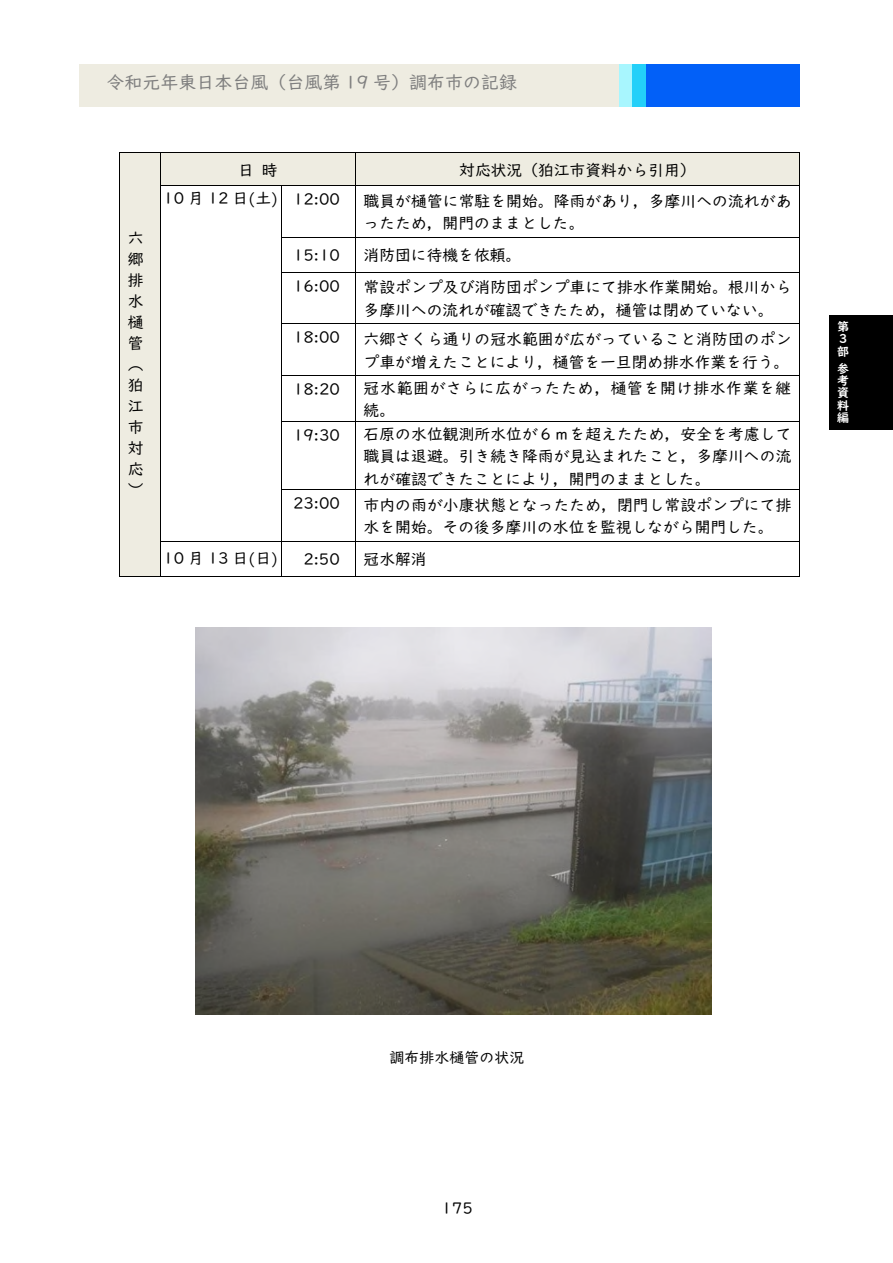
<style>
.page{position:relative;width:893px;height:1263px;background:#fff}
.page>*{position:absolute;margin:0;border:0;box-sizing:border-box;transform-origin:0 0}
.t1{font:18px "UD Digi Kyokasho NP R";color:#7f7f7f}
.t2{font:15.9px/21px "UD Digi Kyokasho NP R";color:#000}
.t3{font:15.9px/22.5px "UD Digi Kyokasho NP R";letter-spacing:.045em;color:#000}
.t4{font:15px "UD Digi Kyokasho NP R";color:#000}
.t5{font:700 12px/12.5px "UD Digi Kyokasho NP";color:#fff}
</style>
<div class="page">
<div style="left:79px;top:64px;width:540px;height:42px;background:#eeece1"></div>
<div style="left:619px;top:64px;width:14px;height:42px;background:#a8f6fe"></div>
<div style="left:633px;top:64px;width:13px;height:42px;background:#23d0f9"></div>
<div style="left:646px;top:64px;width:153px;height:42px;background:#0260f8"></div>
<div style="left:120px;top:153px;width:40px;height:423px;background:#eeece1"></div>
<div style="left:161px;top:153px;width:194px;height:32px;background:#eeece1"></div>
<div style="left:356px;top:153px;width:443px;height:32px;background:#eeece1"></div>
<hr style="left:120px;top:152px;width:40px;height:1px;background:#000">
<hr style="left:161px;top:152px;width:194px;height:1px;background:#000">
<hr style="left:356px;top:152px;width:443px;height:1px;background:#000">
<hr style="left:119px;top:153px;width:1px;height:32px;background:#000">
<hr style="left:160px;top:153px;width:1px;height:32px;background:#000">
<hr style="left:355px;top:153px;width:1px;height:32px;background:#000">
<hr style="left:799px;top:153px;width:1px;height:32px;background:#000">
<hr style="left:161px;top:185px;width:120px;height:1px;background:#000">
<hr style="left:282px;top:185px;width:73px;height:1px;background:#000">
<hr style="left:356px;top:185px;width:443px;height:1px;background:#000">
<hr style="left:119px;top:186px;width:1px;height:51px;background:#000">
<hr style="left:160px;top:186px;width:1px;height:51px;background:#000">
<hr style="left:281px;top:186px;width:1px;height:51px;background:#000">
<hr style="left:355px;top:186px;width:1px;height:51px;background:#000">
<hr style="left:799px;top:186px;width:1px;height:51px;background:#000">
<hr style="left:282px;top:237px;width:73px;height:1px;background:#000">
<hr style="left:356px;top:237px;width:443px;height:1px;background:#000">
<hr style="left:119px;top:237px;width:1px;height:35px;background:#000">
<hr style="left:160px;top:237px;width:1px;height:35px;background:#000">
<hr style="left:281px;top:237px;width:1px;height:35px;background:#000">
<hr style="left:355px;top:237px;width:1px;height:35px;background:#000">
<hr style="left:799px;top:237px;width:1px;height:35px;background:#000">
<hr style="left:282px;top:272px;width:73px;height:1px;background:#000">
<hr style="left:356px;top:272px;width:443px;height:1px;background:#000">
<hr style="left:119px;top:272px;width:1px;height:51px;background:#000">
<hr style="left:160px;top:272px;width:1px;height:51px;background:#000">
<hr style="left:281px;top:272px;width:1px;height:51px;background:#000">
<hr style="left:355px;top:272px;width:1px;height:51px;background:#000">
<hr style="left:799px;top:272px;width:1px;height:51px;background:#000">
<hr style="left:282px;top:323px;width:73px;height:1px;background:#000">
<hr style="left:356px;top:323px;width:443px;height:1px;background:#000">
<hr style="left:119px;top:324px;width:1px;height:51px;background:#000">
<hr style="left:160px;top:324px;width:1px;height:51px;background:#000">
<hr style="left:281px;top:324px;width:1px;height:51px;background:#000">
<hr style="left:355px;top:324px;width:1px;height:51px;background:#000">
<hr style="left:799px;top:324px;width:1px;height:51px;background:#000">
<hr style="left:282px;top:375px;width:73px;height:1px;background:#000">
<hr style="left:356px;top:375px;width:443px;height:1px;background:#000">
<hr style="left:119px;top:376px;width:1px;height:45px;background:#000">
<hr style="left:160px;top:376px;width:1px;height:45px;background:#000">
<hr style="left:281px;top:376px;width:1px;height:45px;background:#000">
<hr style="left:355px;top:376px;width:1px;height:45px;background:#000">
<hr style="left:799px;top:376px;width:1px;height:45px;background:#000">
<hr style="left:282px;top:421px;width:73px;height:1px;background:#000">
<hr style="left:356px;top:421px;width:443px;height:1px;background:#000">
<hr style="left:119px;top:422px;width:1px;height:67px;background:#000">
<hr style="left:160px;top:422px;width:1px;height:67px;background:#000">
<hr style="left:281px;top:422px;width:1px;height:67px;background:#000">
<hr style="left:355px;top:422px;width:1px;height:67px;background:#000">
<hr style="left:799px;top:422px;width:1px;height:67px;background:#000">
<hr style="left:282px;top:489px;width:73px;height:1px;background:#000">
<hr style="left:356px;top:489px;width:443px;height:1px;background:#000">
<hr style="left:119px;top:490px;width:1px;height:51px;background:#000">
<hr style="left:160px;top:490px;width:1px;height:51px;background:#000">
<hr style="left:281px;top:490px;width:1px;height:51px;background:#000">
<hr style="left:355px;top:490px;width:1px;height:51px;background:#000">
<hr style="left:799px;top:490px;width:1px;height:51px;background:#000">
<hr style="left:161px;top:541px;width:120px;height:1px;background:#000">
<hr style="left:282px;top:541px;width:73px;height:1px;background:#000">
<hr style="left:356px;top:541px;width:443px;height:1px;background:#000">
<hr style="left:119px;top:541px;width:1px;height:35px;background:#000">
<hr style="left:120px;top:576px;width:40px;height:1px;background:#000">
<hr style="left:160px;top:541px;width:1px;height:35px;background:#000">
<hr style="left:161px;top:576px;width:120px;height:1px;background:#000">
<hr style="left:281px;top:541px;width:1px;height:35px;background:#000">
<hr style="left:282px;top:576px;width:73px;height:1px;background:#000">
<hr style="left:355px;top:541px;width:1px;height:35px;background:#000">
<hr style="left:356px;top:576px;width:443px;height:1px;background:#000">
<hr style="left:799px;top:541px;width:1px;height:35px;background:#000">
<img style="left:195px;top:627px;width:516px;height:387px">
<div style="left:829px;top:315px;width:64px;height:114px;background:#000"></div>
<p class="t1" style="left:106px;top:72px;width:412px">令和元年東日本台風（台風第 19 号）調布市の記録</p>
<p class="t2" style="left:128px;top:228px;width:17px;text-align:justify">六郷排水樋管（狛江市対応）</p>
<p class="t2" style="left:238px;top:159px;width:41px">日時</p>
<p class="t2" style="left:459px;top:159px;width:238px">対応状況（狛江市資料から引用）</p>
<p class="t2" style="left:163px;top:187px;width:178px">10 月 12 日(土) 12:00</p>
<p class="t2" style="left:364px;top:190px;width:429px;line-height:22.5px">職員が樋管に常駐を開始。降雨があり，多摩川への流れがあったため，開門のままとした。</p>
<p class="t2" style="left:293px;top:244px;width:48px">15:10</p>
<p class="t2" style="left:364px;top:245px;width:159px">消防団に待機を依頼。</p>
<p class="t2" style="left:293px;top:275px;width:48px">16:00</p>
<p class="t2" style="left:364px;top:276px;width:429px;line-height:22.5px">常設ポンプ及び消防団ポンプ車にて排水作業開始。根川から多摩川への流れが確認できたため，樋管は閉めていない。</p>
<p class="t2" style="left:293px;top:327px;width:48px">18:00</p>
<p class="t2" style="left:364px;top:328px;width:429px;line-height:22.5px">六郷さくら通りの冠水範囲が広がっていること消防団のポンプ車が増えたことにより，樋管を一旦閉め排水作業を行う。</p>
<p class="t2" style="left:293px;top:379px;width:48px">18:20</p>
<p class="t3" style="left:364px;top:377px;width:429px">冠水範囲がさらに広がったため，樋管を開け排水作業を継続。</p>
<p class="t2" style="left:293px;top:425px;width:48px">19:30</p>
<p class="t2" style="left:364px;top:422px;width:429px;line-height:22.5px;text-align:justify">石原の水位観測所水位が６ｍを超えたため，安全を考慮して職員は退避。引き続き降雨が見込まれたこと，多摩川への流れが確認できたことにより，開門のままとした。</p>
<p class="t2" style="left:293px;top:493px;width:48px">23:00</p>
<p class="t2" style="left:364px;top:494px;width:429px;line-height:22.5px">市内の雨が小康状態となったため，閉門し常設ポンプにて排水を開始。その後多摩川の水位を監視しながら開門した。</p>
<p class="t2" style="left:163px;top:548px;width:116px">10 月 13 日(日)</p>
<p class="t2" style="left:303px;top:548px;width:38px">2:50</p>
<p class="t2" style="left:364px;top:548px;width:65px">冠水解消</p>
<p class="t5" style="left:837px;top:320px;width:13px">第<br>３部</p>
<p class="t5" style="left:837px;top:362px;width:13px;text-align:justify">参考資料編</p>
<p class="t4" style="left:390px;top:1048px;width:136px">調布排水樋管の状況</p>
<p class="t2" style="left:442px;top:1197px;width:33px">175</p>
</div>
